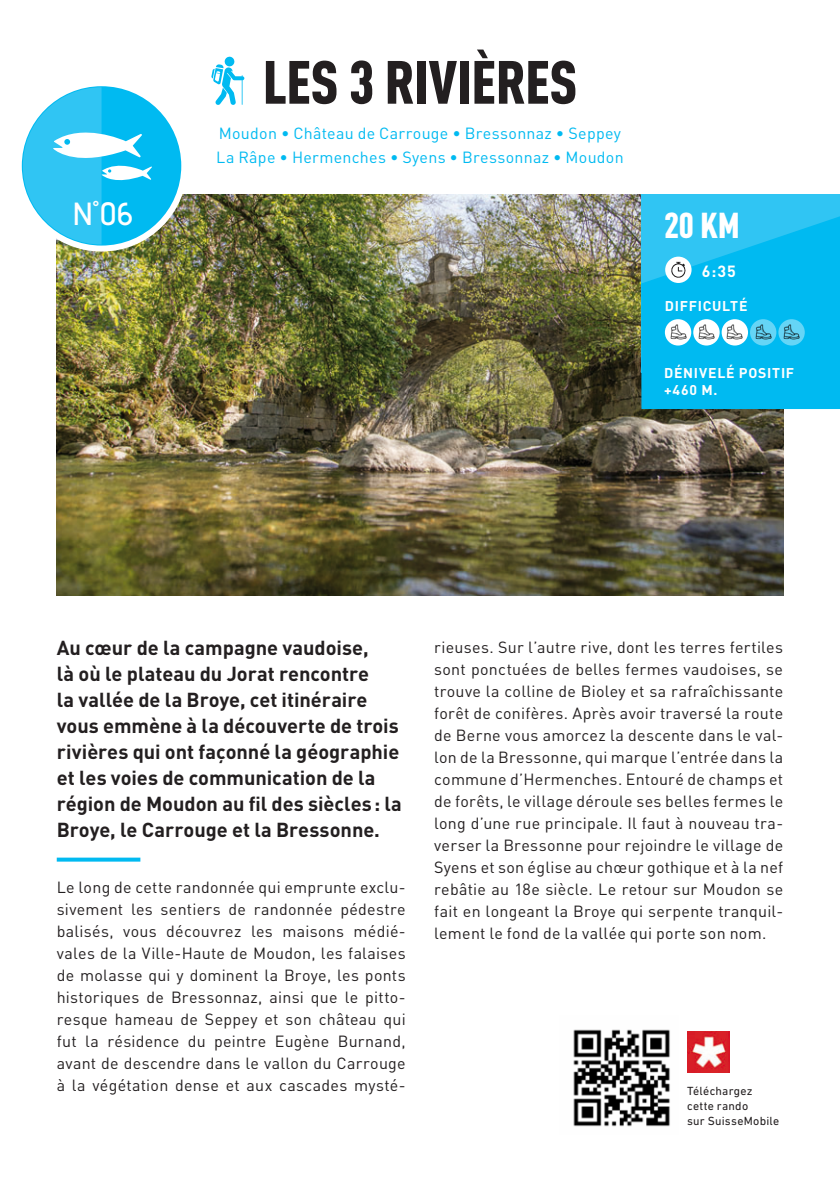
<style>
.page{position:relative;width:840px;height:1191px;background:#fff}
.page>*{position:absolute;margin:0;border:0;box-sizing:border-box;transform-origin:0 0}
.t1{font:900 60px "DIN Cond";letter-spacing:-.01em;color:#231f20}
.t2{font:900 35.6px "DIN Cond";color:#fff}
.t3{font:600 32px "Advent Pro";color:#fff}
.t4{font:700 20px/26px "DIN";color:#231f20}
.t5{font:16px/22px "DIN";letter-spacing:.015em;color:#231f20;text-align:justify}
.t6{font:16px/24px "DIN";letter-spacing:.015em;color:#00baf1}
.t7{font:700 16px "DIN";color:#fff}
.t8{font:700 14px/16.8px "DIN";letter-spacing:.05em;color:#fff}
.t9{font:12px/15px "DIN Next LT Pro";letter-spacing:.02em;color:#231f20}
</style>
<div class="page">
<img style="left:57px;top:194px;width:725px;height:402px">
<svg style="left:57px;top:857px;width:83px;height:4px"></svg>
<div style="left:19px;top:83px;width:165px;height:165px;background:#00baf1;border-radius:50%"></div>
<div style="left:16px;top:80px;width:171px;height:171px;border:6px solid #fff;border-radius:50%"></div>
<svg style="left:224px;top:56px;width:11px;height:11px"></svg>
<svg style="left:211px;top:64px;width:33px;height:41px"></svg>
<svg style="left:23px;top:87px;width:129px;height:157px"></svg>
<div style="left:641px;top:194px;width:198px;height:179px;background:#30c5f3"></div>
<svg style="left:640px;top:216px;width:199px;height:193px"></svg>
<img style="left:687px;top:1031px;width:42px;height:42px">
<img style="left:573px;top:1029px;width:97px;height:98px">
<h1 class="t1" style="left:262px;top:45px;width:316px">LES 3 RIVIÈRES</h1>
<p class="t6" style="left:216px;top:121px;width:409px">Moudon • Château de Carrouge • Bressonnaz • Seppey<br>La Râpe • Hermenches • Syens • Bressonnaz • Moudon</p>
<h3 class="t3" style="left:72px;top:194px;width:62px">N<sup>°</sup>06</h3>
<h2 class="t2" style="left:663px;top:203px;width:77px">20 KM</h2>
<p class="t7" style="left:701px;top:261px;width:36px">6:35</p>
<p class="t8" style="left:664px;top:297px;width:84px">DIFFICULTÉ</p>
<p class="t8" style="left:663px;top:364px;width:132px">DÉNIVELÉ POSITIF +460 M.</p>
<p class="t4" style="left:57px;top:633px;width:346px">Au cœur de la campagne vaudoise,<br>là où le plateau du Jorat rencontre<br>la vallée de la Broye, cet itinéraire vous emmène à la découverte de trois rivières qui ont façonné la géographie et les voies de communication de la région de Moudon au fil des siècles: la Broye, le Carrouge et la Bressonne.</p>
<p class="t5" style="left:57px;top:875px;width:350px">Le long de cette randonnée qui emprunte exclu&shy;sivement les sentiers de randonnée pédestre balisés, vous découvrez les maisons médié&shy;vales de la Ville-Haute de Moudon, les falaises de molasse qui y dominent la Broye, les ponts historiques de Bressonnaz, ainsi que le pitto&shy;resque hameau de Seppey et son château qui fut la résidence du peintre Eugène Burnand, avant de descendre dans le vallon du Carrouge à la végétation dense et aux cascades mysté-</p>
<p class="t5" style="left:434px;top:636px;width:350px">rieuses. Sur l’autre rive, dont les terres fertiles sont ponctuées de belles fermes vaudoises, se trouve la colline de Bioley et sa rafraîchissante forêt de conifères. Après avoir traversé la route de Berne vous amorcez la descente dans le val&shy;lon de la Bressonne, qui marque l’entrée dans la commune d’Hermenches. Entouré de champs et de forêts, le village déroule ses belles fermes le long d’une rue principale. Il faut à nouveau tra&shy;verser la Bressonne pour rejoindre le village de Syens et son église au chœur gothique et à la nef rebâtie au 18e siècle. Le retour sur Moudon se fait en longeant la Broye qui serpente tranquil&shy;lement le fond de la vallée qui porte son nom.</p>
<p class="t9" style="left:686px;top:1082px;width:94px">Téléchargez cette rando<br>sur SuisseMobile</p>
</div>
